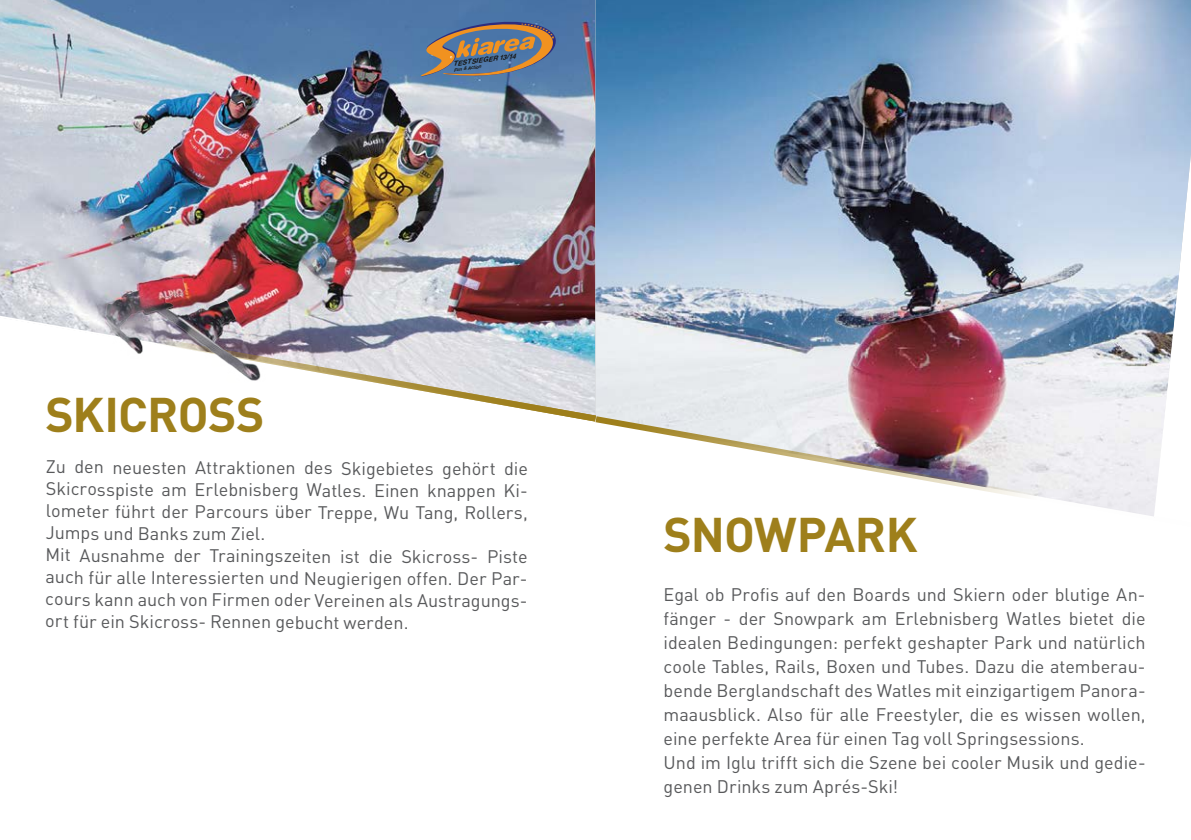
<style>
.page{position:relative;width:1191px;height:840px;background:#fff}
.page>*{position:absolute;margin:0;border:0;box-sizing:border-box;transform-origin:0 0}
.t1{font:700 48px "DIN";letter-spacing:-.015em;color:#9e7f1b}
.t2{font:18px/24px "DIN";color:#58595b}
.t3{font:italic 700 6.8px "Helvetica Rounded";color:#171717}
.t4{font:italic 700 4.6px "Helvetica Rounded";color:#171717;scale:.96 1}
</style>
<div class="page">
<img style="left:616px;top:0;width:575px;height:312px">
<img style="left:616px;top:312px;width:536px;height:102px">
<svg style="left:616px;top:414px;width:536px;height:102px"></svg>
<svg style="left:1152px;top:129px;width:39px;height:387px"></svg>
<img style="left:0;top:0;width:616px;height:426px">
<h1 class="t1" style="left:45px;top:382px;width:221px">SKICROSS</h1>
<p class="t3" style="left:452px;top:60px;width:65px;rotate:-7deg">TESTSIEGER 13/14</p>
<p class="t4" style="left:453px;top:67px;width:30px;rotate:-7deg">Fun &amp; Action</p>
<p class="t2" style="left:45px;top:456px;width:484px;line-height:22px">Zu den neuesten Attraktionen des Skigebietes gehört die Skicrosspiste am Erlebnisberg Watles. Einen knappen Ki&shy;lometer führt der Parcours über Treppe, Wu Tang, Rollers, Jumps und Banks zum Ziel.<br>Mit Ausnahme der Trainingszeiten ist die Skicross- Piste auch für alle Interessierten und Neugierigen offen. Der Par&shy;cours kann auch von Firmen oder Vereinen als Austragungs&shy;ort für ein Skicross- Rennen gebucht werden.</p>
<h1 class="t1" style="left:663px;top:503px;width:255px">SNOWPARK</h1>
<p class="t2" style="left:663px;top:581px;width:483px">Egal ob Profis auf den Boards und Skiern oder blutige An&shy;fänger - der Snowpark am Erlebnisberg Watles bietet die idealen Bedingungen: perfekt geshapter Park und natürlich coole Tables, Rails, Boxen und Tubes. Dazu die atemberau&shy;bende Berglandschaft des Watles mit einzigartigem Panora&shy;maausblick. Also für alle Freestyler, die es wissen wollen, eine perfekte Area für einen Tag voll Springsessions.<br>Und im Iglu trifft sich die Szene bei cooler Musik und gedie&shy;genen Drinks zum Aprés-Ski!</p>
</div>
